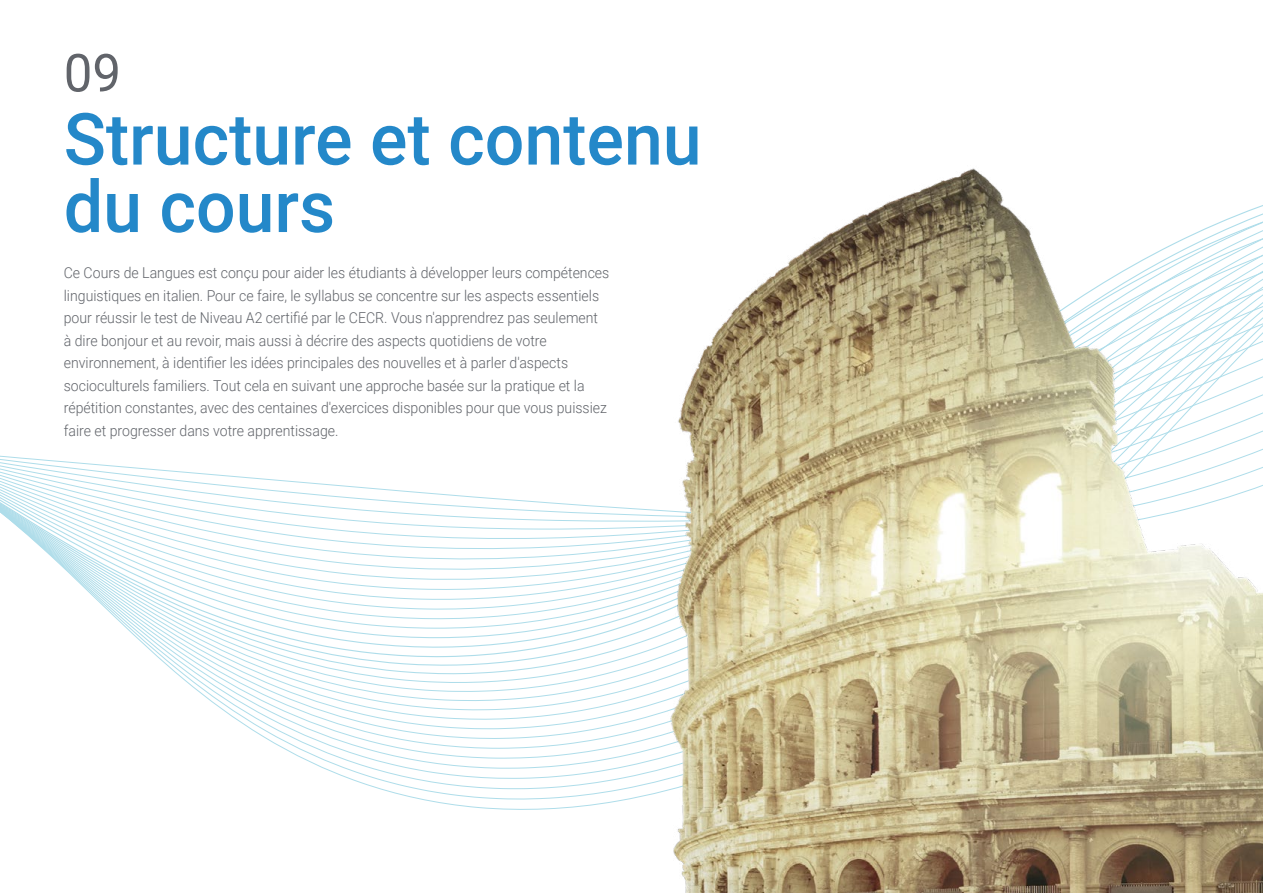
<style>
.page{position:relative;width:1263px;height:893px;background:#fff}
.page>*{position:absolute;margin:0;border:0;box-sizing:border-box;transform-origin:0 0}
.t1{font:500 72px/67.5px "Roboto";color:#2488c9}
.t2{font:52.5px "Roboto";color:#61646a}
.t3{font:300 15px/22.5px "Roboto";color:#61646a;scale:.94 1}
</style>
<div class="page">
<svg style="left:0;top:455px;width:621px;height:355px"></svg>
<img style="left:621px;top:168px;width:642px;height:725px">
<h2 class="t2" style="left:64px;top:36px;width:59px">09</h2>
<h1 class="t1" style="left:64px;top:103px;width:639px">Structure et contenu du cours</h1>
<p class="t3" style="left:64px;top:261px;width:582px">Ce Cours de Langues est conçu pour aider les étudiants à développer leurs compétences linguistiques en italien. Pour ce faire, le syllabus se concentre sur les aspects essentiels pour réussir le test de Niveau A2 certifié par le CECR. Vous n'apprendrez pas seulement à dire bonjour et au revoir, mais aussi à décrire des aspects quotidiens de votre environnement, à identifier les idées principales des nouvelles et à parler d'aspects socioculturels familiers. Tout cela en suivant une approche basée sur la pratique et la répétition constantes, avec des centaines d'exercices disponibles pour que vous puissiez faire et progresser dans votre apprentissage.</p>
</div>
